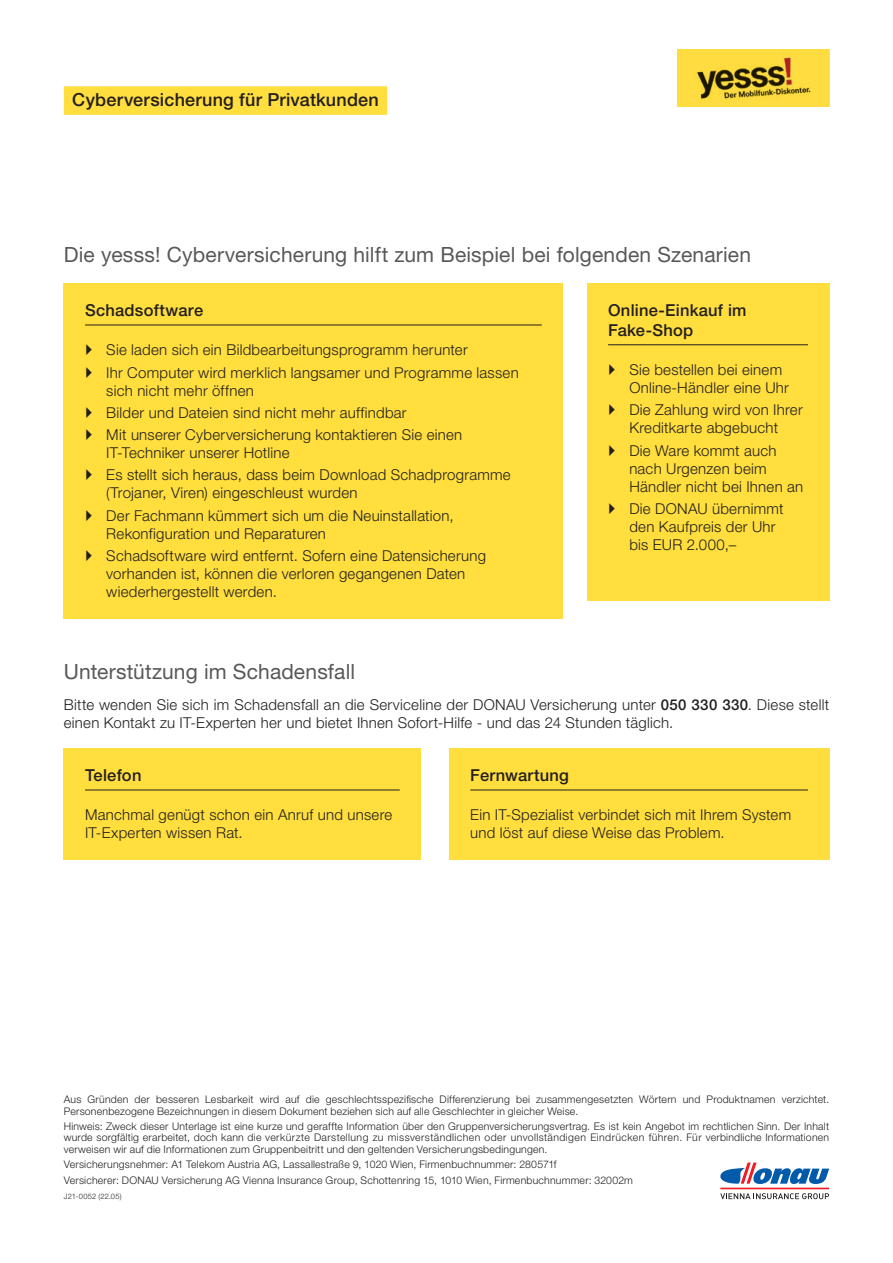
<style>
.page{position:relative;width:893px;height:1263px;background:#fff}
.page>*{position:absolute;margin:0;border:0;box-sizing:border-box;transform-origin:0 0}
.Überschrift_2_-_16pt{font:21px "Helvetica Neue LT Pro";letter-spacing:.005em;color:#57585a}
.Text-hinterlegt_11pt{font:500 18px "Helvetica Neue LT Pro";letter-spacing:.01em;color:#231f20}
.Box_Überschrift{font:500 16.5px/19.8px "Helvetica Neue LT Pro";letter-spacing:.015em;color:#231f20}
.Lauftext{font:300 15px/18px "Helvetica Neue LT Pro";letter-spacing:.015em;color:#231f20}
.Boxtext_blau{font:300 15px/18px "Helvetica Neue LT Pro";letter-spacing:.015em;color:#231f20}
.t1{font:300 10.5px/11.2px "Helvetica Neue LT Pro";letter-spacing:.02em;color:#231f20}
.Fußzeile{font:300 7.5px "Helvetica Neue LT Pro";letter-spacing:.02em;color:#231f20}
.s1{font-weight:500}
</style>
<div class="page">
<div style="left:64px;top:283px;width:499px;height:335px;background:#ffde3d"></div>
<hr style="left:85px;top:325px;width:457px;height:1px;background:#231f20">
<div style="left:587px;top:283px;width:242px;height:317px;background:#ffde3d"></div>
<hr style="left:608px;top:344px;width:200px;height:1px;background:#231f20">
<div style="left:64px;top:748px;width:357px;height:112px;background:#ffde3d"></div>
<hr style="left:85px;top:790px;width:315px;height:1px;background:#231f20">
<div style="left:449px;top:748px;width:380px;height:112px;background:#ffde3d"></div>
<hr style="left:470px;top:790px;width:338px;height:1px;background:#231f20">
<img style="left:678px;top:49px;width:151px;height:57px">
<div style="left:64px;top:86px;width:323px;height:29px;background:#ffde3d"></div>
<svg style="left:720px;top:1162px;width:109px;height:22px"></svg>
<hr style="left:720px;top:1188px;width:109px;height:1px;background:#ee1d23">
<svg style="left:720px;top:1193px;width:109px;height:6px"></svg>
<p class="Text-hinterlegt_11pt" style="left:72px;top:89px;width:308px">Cyberversicherung für Privatkunden</p>
<p class="Überschrift_2_-_16pt" style="left:64px;top:241px;width:689px">Die yesss! Cyberversicherung hilft zum Beispiel bei folgenden Szenarien</p>
<p class="Box_Überschrift" style="left:85px;top:300px;width:120px">Schadsoftware</p>
<p class="Lauftext" style="left:106px;top:341px;width:363px">Sie laden sich ein Bildbearbeitungsprogramm herunter</p>
<p class="Lauftext" style="left:106px;top:363px;width:414px">Ihr Computer wird merklich langsamer und Programme lassen sich nicht mehr öffnen</p>
<p class="Lauftext" style="left:106px;top:403px;width:302px">Bilder und Dateien sind nicht mehr auffindbar</p>
<p class="Lauftext" style="left:106px;top:425px;width:358px">Mit unserer Cyberversicherung kontaktieren Sie einen<br>IT-Techniker unserer Hotline</p>
<p class="Lauftext" style="left:106px;top:466px;width:406px">Es stellt sich heraus, dass beim Download Schadprogramme (Trojaner, Viren) eingeschleust wurden</p>
<p class="Lauftext" style="left:106px;top:506px;width:349px">Der Fachmann kümmert sich um die Neuinstallation,<br>Rekonfiguration und Reparaturen</p>
<p class="Lauftext" style="left:106px;top:546px;width:381px">Schadsoftware wird entfernt. Sofern eine Datensicherung vorhanden ist, können die verloren gegangenen Daten wiederhergestellt werden.</p>
<p class="Box_Überschrift" style="left:608px;top:300px;width:140px">Online-Einkauf im<br>Fake-Shop</p>
<p class="Lauftext" style="left:629px;top:360px;width:161px">Sie bestellen bei einem<br>Online-Händler eine Uhr</p>
<p class="Lauftext" style="left:629px;top:401px;width:175px">Die Zahlung wird von Ihrer<br>Kreditkarte abgebucht</p>
<p class="Lauftext" style="left:629px;top:441px;width:176px">Die Ware kommt auch nach Urgenzen beim<br>Händler nicht bei Ihnen an</p>
<p class="Lauftext" style="left:629px;top:499px;width:156px">Die DONAU übernimmt den Kaufpreis der Uhr bis EUR 2.000,–</p>
<p class="Überschrift_2_-_16pt" style="left:64px;top:658px;width:293px">Unterstützung im Schadensfall</p>
<p class="Lauftext" style="left:64px;top:695px;width:767px">Bitte wenden Sie sich im Schadensfall an die Serviceline der DONAU Versicherung unter <span class="s1">050 330 330</span>. Diese stellt einen Kontakt zu IT-Experten her und bietet Ihnen Sofort-Hilfe - und das 24 Stunden täglich.</p>
<p class="Box_Überschrift" style="left:85px;top:765px;width:58px">Telefon</p>
<p class="Boxtext_blau" style="left:85px;top:806px;width:309px">Manchmal genügt schon ein Anruf und unsere<br>IT-Experten wissen Rat.</p>
<p class="Box_Überschrift" style="left:470px;top:765px;width:100px">Fernwartung</p>
<p class="Boxtext_blau" style="left:470px;top:806px;width:322px">Ein IT-Spezialist verbindet sich mit Ihrem System und löst auf diese Weise das Problem.</p>
<p class="t1" style="left:64px;top:1094px;width:767px">Aus Gründen der besseren Lesbarkeit wird auf die geschlechtsspezifische Differenzierung bei zusammengesetzten Wörtern und Produktnamen verzichtet.<br>Personenbezogene Bezeichnungen in diesem Dokument beziehen sich auf alle Geschlechter in gleicher Weise.</p>
<p class="t1" style="left:64px;top:1120px;width:767px;text-align:justify">Hinweis: Zweck dieser Unterlage ist eine kurze und geraffte Information über den Gruppenversicherungsvertrag. Es ist kein Angebot im rechtlichen Sinn. Der Inhalt wurde sorgfältig erarbeitet, doch kann die verkürzte Darstellung zu missverständlichen oder unvollständigen Eindrücken führen. Für verbindliche Informationen verweisen wir auf die Informationen zum Gruppenbeitritt und den geltenden Versicherungsbedingungen.</p>
<p class="t1" style="left:64px;top:1158px;width:494px">Versicherungsnehmer: A1 Telekom Austria AG, Lassallestraße 9, 1020 Wien, Firmenbuchnummer: 280571f</p>
<p class="t1" style="left:64px;top:1174px;width:571px">Versicherer: DONAU Versicherung AG Vienna Insurance Group, Schottenring 15, 1010 Wien, Firmenbuchnummer: 32002m</p>
<p class="Fußzeile" style="left:64px;top:1192px;width:59px">J21-0052 (22.05)</p>
</div>
